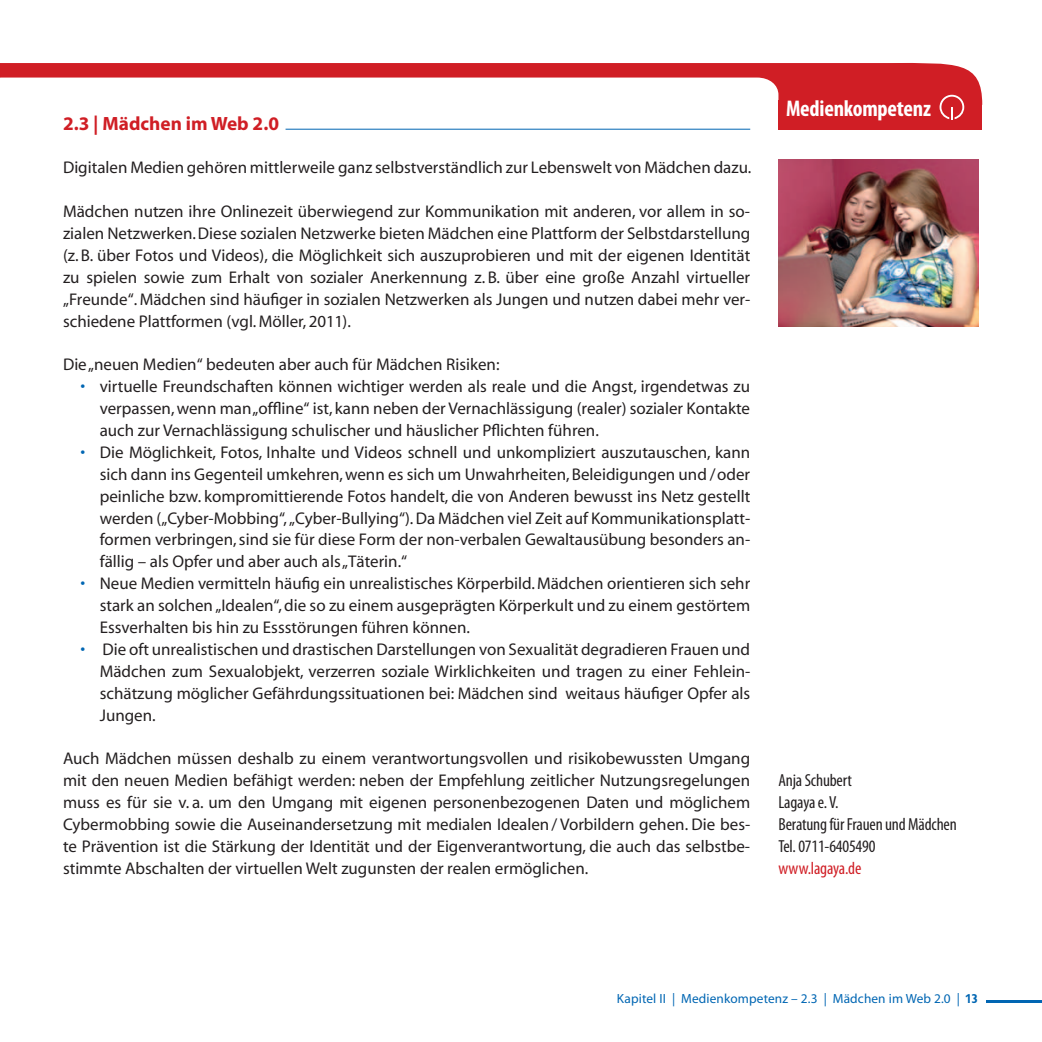
<style>
.page{position:relative;width:1042px;height:1042px;background:#fff}
.page>*{position:absolute;margin:0;border:0;box-sizing:border-box;transform-origin:0 0}
.t1{font:700 condensed 22.75px "Myriad Pro";letter-spacing:-.01em;color:#fff}
.t2{font:700 19.25px "Myriad";color:#d01e25}
.t3{font:condensed 17.5px/21.9px "Myriad Pro";letter-spacing:-.01em;color:#231f20}
.t4{font:condensed 17.5px "Myriad Pro";letter-spacing:-.01em;color:#d01e25}
.t5{font:16.97px/21.9px "Myriad";color:#231f20;text-align:justify}
.t6{font:13.3px "Myriad";letter-spacing:.01em;color:#0166b3}
.s1{color:#0166b3}
.s2{font-family:"Chantilly";font-weight:700}
</style>
<div class="page">
<div style="left:778px;top:100px;width:204px;height:29px;background:#d01e25"></div>
<svg style="left:0;top:63px;width:982px;height:37px"></svg>
<svg style="left:939px;top:95px;width:25px;height:25px"></svg>
<hr style="left:986px;top:1000px;width:56px;height:2px;background:#0166b3">
<hr style="left:285px;top:129px;width:465px;height:1px;background:#0166b3">
<img style="left:778px;top:159px;width:200px;height:167px">
<p class="t2" style="left:63px;top:113px;width:217px">2.3 | Mädchen im Web 2.0</p>
<p class="t5" style="left:63px;top:158px;width:690px">Digitalen Medien gehören mittlerweile ganz selbstverständlich zur Lebenswelt von Mädchen dazu.</p>
<p class="t5" style="left:63px;top:201px;width:689px">Mädchen nutzen ihre Onlinezeit überwiegend zur Kommunikation mit anderen, vor allem in so&shy;zialen Netzwerken. Diese sozialen Netzwerke bieten Mädchen eine Plattform der Selbstdarstellung (z. B. über Fotos und Videos), die Möglichkeit sich auszuprobieren und mit der eigenen Identität zu spielen sowie zum Erhalt von sozialer Anerkennung z. B. über eine große Anzahl virtueller „Freunde“. Mädchen sind häufiger in sozialen Netzwerken als Jungen und nutzen dabei mehr ver&shy;schiedene Plattformen (vgl. Möller, 2011).</p>
<p class="t5" style="left:63px;top:354px;width:438px">Die „neuen Medien“ bedeuten aber auch für Mädchen Risiken:</p>
<p class="t5" style="left:100px;top:376px;width:652px;text-indent:-19px"><span class="s1">•</span> virtuelle Freundschaften können wichtiger werden als reale und die Angst, irgendetwas zu verpassen, wenn man „offline“ ist, kann neben der Vernachlässigung (realer) sozialer Kontakte auch zur Vernachlässigung schulischer und häuslicher Pflichten führen.</p>
<p class="t5" style="left:100px;top:442px;width:652px;text-indent:-19px"><span class="s1">•</span> Die Möglichkeit, Fotos, Inhalte und Videos schnell und unkompliziert auszutauschen, kann sich dann ins Gegenteil umkehren, wenn es sich um Unwahrheiten, Beleidigungen und /oder peinliche bzw. kompromittierende Fotos handelt, die von Anderen bewusst ins Netz gestellt werden („Cyber-Mobbing“, „Cyber-Bullying“). Da Mädchen viel Zeit auf Kommunikationsplatt&shy;formen verbringen, sind sie für diese Form der non-verbalen Gewaltausübung besonders an&shy;fällig – als Opfer und aber auch als „Täterin.“</p>
<p class="t5" style="left:100px;top:573px;width:652px;text-indent:-19px"><span class="s1">•</span> Neue Medien vermitteln häufig ein unrealistisches Körperbild. Mädchen orientieren sich sehr stark an solchen „Idealen“, die so zu einem ausgeprägten Körperkult und zu einem gestörtem Essverhalten bis hin zu Essstörungen führen können.</p>
<p class="t5" style="left:100px;top:639px;width:652px;text-indent:-19px"><span class="s1">•</span> Die oft unrealistischen und drastischen Darstellungen von Sexualität degradieren Frauen und Mädchen zum Sexualobjekt, verzerren soziale Wirklichkeiten und tragen zu einer Fehlein&shy;schätzung möglicher Gefährdungssituationen bei: Mädchen sind weitaus häufiger Opfer als Jungen.</p>
<p class="t5" style="left:63px;top:748px;width:689px">Auch Mädchen müssen deshalb zu einem verantwortungsvollen und risikobewussten Umgang mit den neuen Medien befähigt werden: neben der Empfehlung zeitlicher Nutzungsregelungen muss es für sie v. a. um den Umgang mit eigenen personenbezogenen Daten und möglichem Cybermobbing sowie die Auseinandersetzung mit medialen Idealen / Vorbildern gehen. Die bes&shy;te Prävention ist die Stärkung der Identität und der Eigenverantwortung, die auch das selbstbe&shy;stimmte Abschalten der virtuellen Welt zugunsten der realen ermöglichen.</p>
<h1 class="t1" style="left:786px;top:94px;width:147px">Medienkompetenz</h1>
<p class="t3" style="left:778px;top:769px;width:180px">Anja Schubert<br>Lagaya e. V.<br>Beratung für Frauen und Mädchen<br>Tel. 0711-6405490</p>
<p class="t4" style="left:778px;top:857px;width:84px">www.lagaya.de</p>
<p class="t6" style="left:617px;top:991px;width:363px">Kapitel II | Medienkompetenz – 2.3 | Mädchen im Web 2.0 | <span class="s2">13</span></p>
</div>
